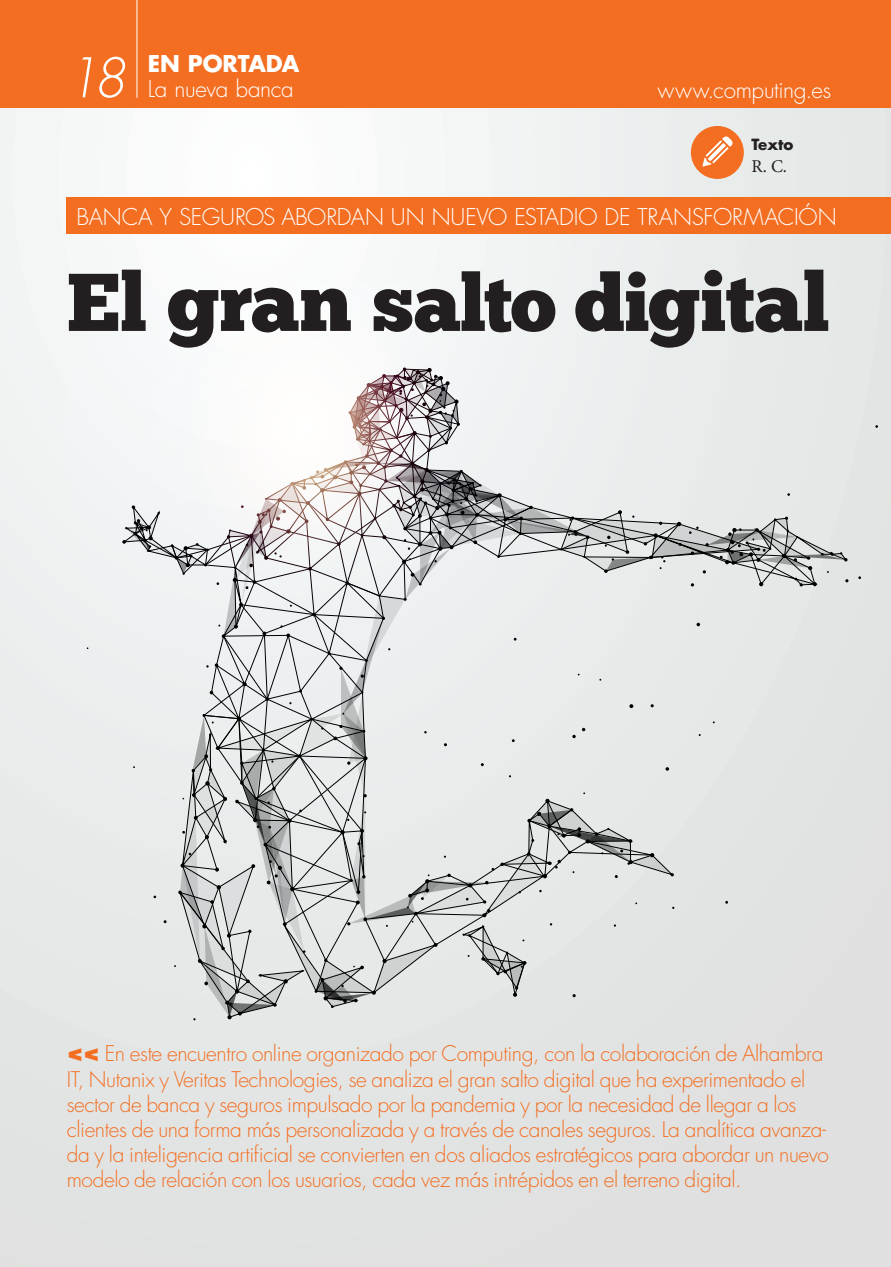
<style>
.page{position:relative;width:891px;height:1267px;background:#fff}
.page>*{position:absolute;margin:0;border:0;box-sizing:border-box;transform-origin:0 0}
.t1{font:81.75px "Chunk Five";letter-spacing:-.01em;color:#231f20}
.t2{font:italic 300 53.25px "Futura Std";color:#fff}
.t3{font:300 22.5px "Futura Std";letter-spacing:-.01em;color:#fff}
.t4{font:700 22.5px "Futura Std";letter-spacing:-.005em;color:#fff}
.t5{font:300 21px/25.2px "Futura Std";letter-spacing:-.02em;color:#f36e21}
.t6{font:18px "Minion Pro";color:#231f20}
.t7{font:700 15px "Futura Std";color:#231f20}
.s1{font-size:79.5px}
.s2{font-weight:800}
</style>
<div class="page">
<div style="left:0;top:0;width:891px;height:1267px;background:linear-gradient(to bottom,#f2f5f5,#dee1e0)"></div>
<svg style="left:122px;top:367px;width:726px;height:653px;background:#d9dcdc"></svg>
<svg style="left:64px;top:285px;width:480px;height:420px"></svg>
<svg style="left:143px;top:285px;width:319px;height:349px"></svg>
<div style="left:0;top:0;width:891px;height:108px;background:#f36e21"></div>
<hr style="left:137px;top:0;width:1px;height:98px;background:#fff">
<div style="left:691px;top:126px;width:53px;height:53px;background:#f36e21;border-radius:50%"></div>
<svg style="left:702px;top:136px;width:31px;height:31px"></svg>
<div style="left:67px;top:198px;width:824px;height:36px;background:#f36e21"></div>
<svg style="left:0;top:1262px;width:4px;height:5px"></svg>
<h2 class="t2" style="left:66px;top:46px;width:61px">18</h2>
<p class="t4" style="left:148px;top:49px;width:153px">EN PORTADA</p>
<p class="t3" style="left:148px;top:75px;width:147px">La nueva banca</p>
<p class="t3" style="left:658px;top:76px;width:175px">www.computing.es</p>
<p class="t7" style="left:751px;top:135px;width:44px">Texto</p>
<p class="t6" style="left:751px;top:154px;width:37px">R. C.</p>
<p class="t3" style="left:76px;top:203px;width:762px">BANCA Y SEGUROS ABORDAN UN NUEVO ESTADIO DE TRANSFORMACIÓN</p>
<h1 class="t1" style="left:67px;top:254px;width:764px">El gran s<span class="s1">alto di</span>gital</h1>
<p class="t5" style="left:67px;top:1042px;width:764px"><span class="s2">&lt;&lt;</span> En este encuentro online organizado por Computing, con la colaboración de Alhambra IT, Nutanix y Veritas Technologies, se analiza el gran salto digital que ha experimentado el sector de banca y seguros impulsado por la pandemia y por la necesidad de llegar a los clientes de una forma más personalizada y a través de canales seguros. La analítica avanza&shy;da y la inteligencia artificial se convierten en dos aliados estratégicos para abordar un nuevo modelo de relación con los usuarios, cada vez más intrépidos en el terreno digital.</p>
</div>
